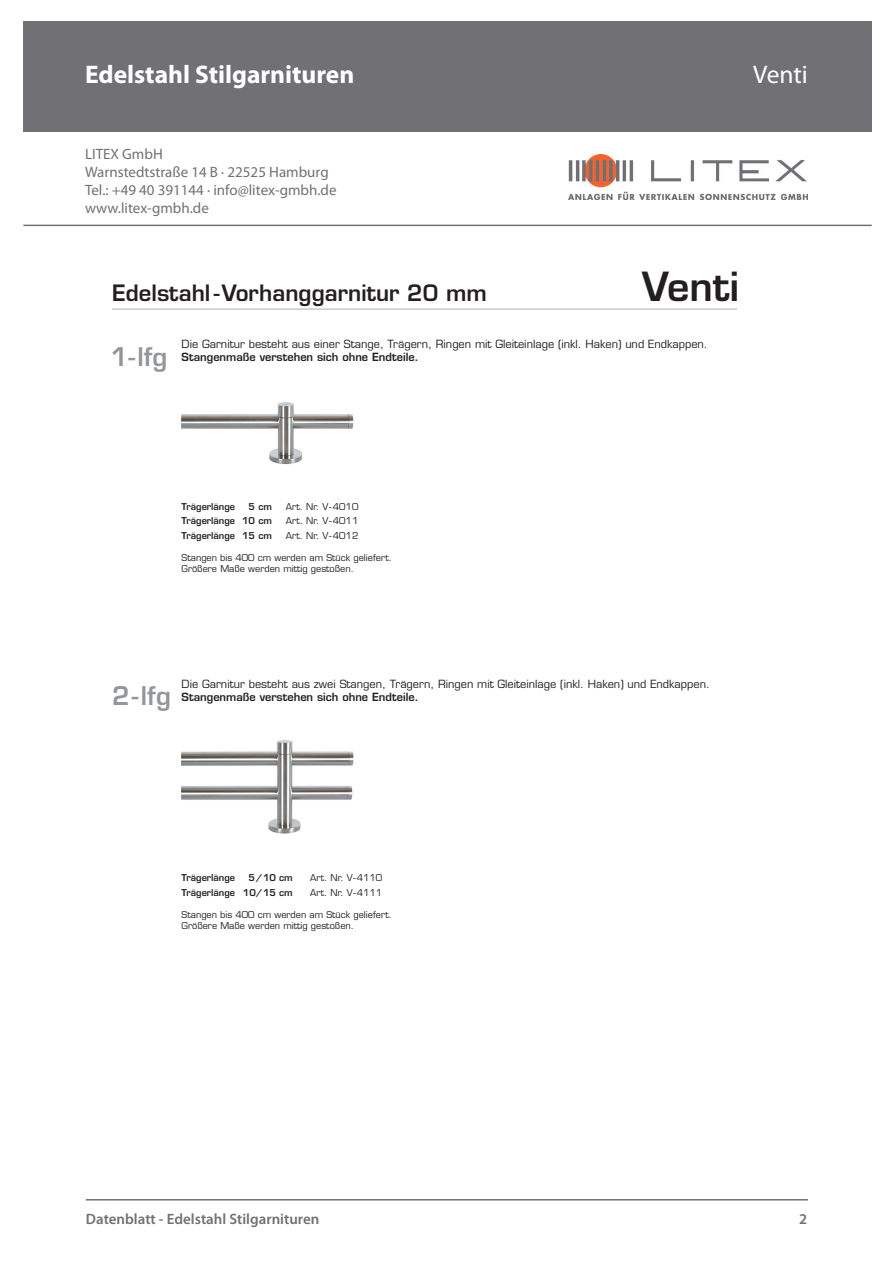
<style>
.page{position:relative;width:893px;height:1263px;background:#fff}
.page>*{position:absolute;margin:0;border:0;box-sizing:border-box;transform-origin:0 0}
.t1{font:600 39.15px "Eurostile";color:#231f20}
.t2{font:700 25.5px "Myriad Pro";color:#fff}
.t3{font:25.5px "Myriad Pro";color:#fff}
.t4{font:600 25.05px "Eurostile";color:#939598}
.t5{font:600 22.05px "Eurostile";color:#231f20}
.t6{font:15px/18px "Myriad Pro";color:#717074}
.t7{font:600 15px "Myriad Pro";color:#717074}
.t8{font:10.95px "Eurostile";color:#231f20}
.t9{font:600 10.95px "Eurostile";color:#231f20}
.t10{font:9.15px/10.9px "Eurostile";color:#231f20}
.t11{font:600 9.15px "Eurostile";color:#231f20}
</style>
<div class="page">
<div style="left:23px;top:21px;width:849px;height:111px;background:#717074"></div>
<hr style="left:86px;top:1199px;width:722px;height:1px;background:#717074">
<img style="left:569px;top:155px;width:239px;height:45px">
<hr style="left:23px;top:225px;width:849px;height:1px;background:#717074">
<hr style="left:112px;top:308px;width:625px;height:2px;background:#bcbdc0">
<img style="left:182px;top:402px;width:172px;height:62px">
<img style="left:182px;top:740px;width:172px;height:94px">
<h2 class="t2" style="left:85px;top:58px;width:271px">Edelstahl Stilgarnituren</h2>
<p class="t3" style="left:753px;top:59px;width:56px">Venti</p>
<h3 class="t6" style="left:85px;top:144px;width:253px">LITEX GmbH<br>Warnstedtstraße 14 B · 22525 Hamburg<br>Tel.: +49 40 391144 · info@litex-gmbh.de www.litex-gmbh.de</h3>
<p class="t5" style="left:112px;top:279px;width:376px">Edelstahl -Vorhanggarnitur 20 mm</p>
<p class="t1" style="left:642px;top:262px;width:98px">Venti</p>
<p class="t8" style="left:182px;top:337px;width:528px">Die Garnitur besteht aus einer Stange, Trägern, Ringen mit Gleiteinlage (inkl. Haken) und Endkappen.</p>
<p class="t4" style="left:111px;top:341px;width:58px">1-lfg</p>
<p class="t9" style="left:182px;top:350px;width:238px">Stangenmaße verstehen sich ohne Endteile.</p>
<p class="t11" style="left:182px;top:501px;width:55px">Trägerlänge</p>
<p class="t11" style="left:249px;top:501px;width:25px">5 cm</p>
<p class="t10" style="left:286px;top:501px;width:74px">Art. Nr. V- 4010</p>
<p class="t11" style="left:182px;top:515px;width:92px">Trägerlänge 10 cm</p>
<p class="t10" style="left:286px;top:516px;width:74px">Art. Nr. V- 4011</p>
<p class="t11" style="left:182px;top:530px;width:92px">Trägerlänge 15 cm</p>
<p class="t10" style="left:286px;top:530px;width:74px">Art. Nr. V- 4012</p>
<p class="t10" style="left:182px;top:552px;width:212px">Stangen bis 400 cm werden am Stück geliefert.<br>Größere Maße werden mittig gestoßen.</p>
<p class="t8" style="left:182px;top:678px;width:530px">Die Garnitur besteht aus zwei Stangen, Trägern, Ringen mit Gleiteinlage (inkl. Haken) und Endkappen.</p>
<p class="t4" style="left:112px;top:680px;width:60px">2-lfg</p>
<p class="t9" style="left:182px;top:691px;width:238px">Stangenmaße verstehen sich ohne Endteile.</p>
<p class="t11" style="left:182px;top:872px;width:55px">Trägerlänge</p>
<p class="t11" style="left:248px;top:872px;width:46px">5/10 cm</p>
<p class="t10" style="left:310px;top:872px;width:74px">Art. Nr. V-4110</p>
<p class="t11" style="left:182px;top:887px;width:113px">Trägerlänge 10/15 cm</p>
<p class="t10" style="left:310px;top:887px;width:74px">Art. Nr. V-4111</p>
<p class="t10" style="left:182px;top:909px;width:212px">Stangen bis 400 cm werden am Stück geliefert.<br>Größere Maße werden mittig gestoßen.</p>
<p class="t7" style="left:86px;top:1209px;width:235px">Datenblatt - Edelstahl Stilgarnituren</p>
<p class="t7" style="left:799px;top:1209px;width:10px">2</p>
</div>
